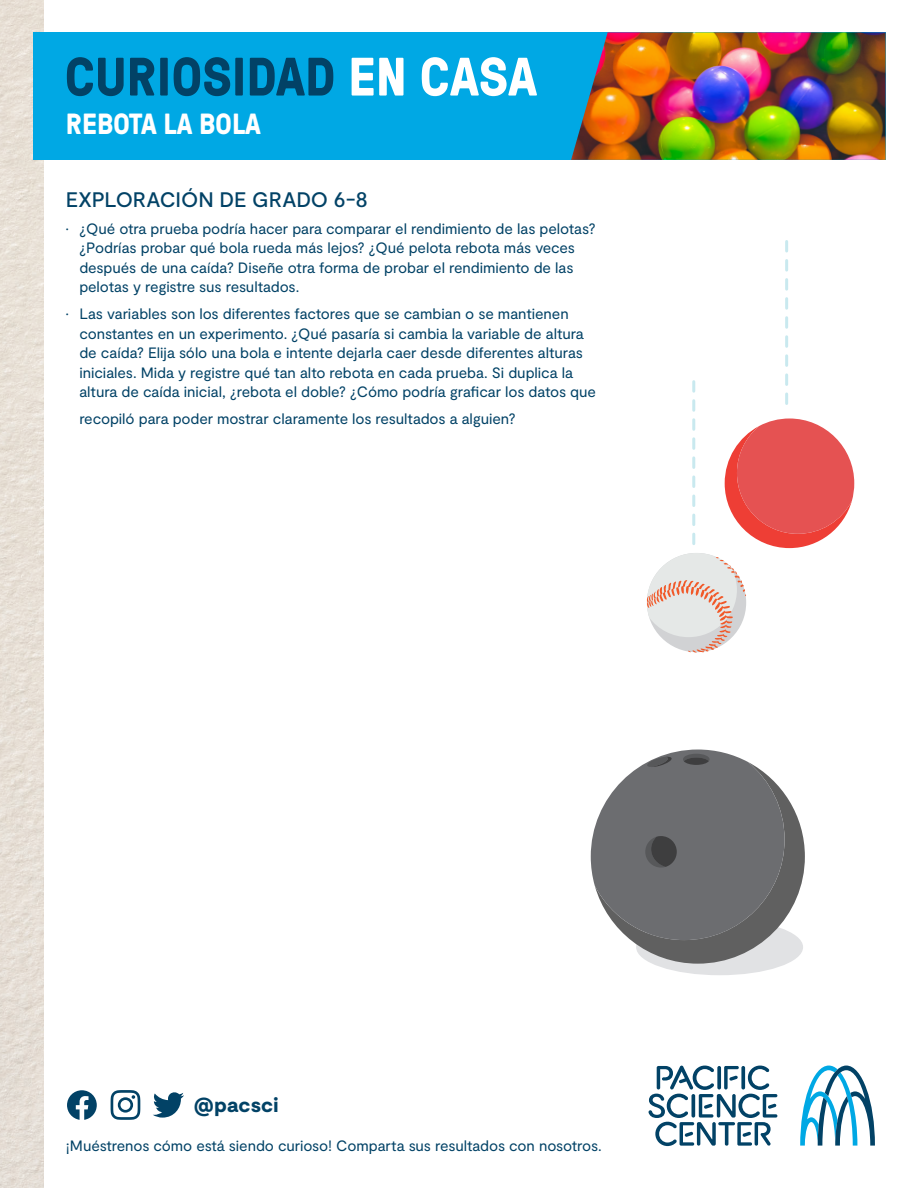
<style>
.page{position:relative;width:918px;height:1188px;background:#fff}
.page>*{position:absolute;margin:0;border:0;box-sizing:border-box;transform-origin:0 0}
.t1{font:700 54px "GT Pressura";color:#024266}
.t2{font:700 29.1px "GT Pressura";color:#fff}
.t3{font:500 21px "Moderat";color:#024266}
.t4{font:900 20.4px "Moderat";letter-spacing:.01em;color:#024266}
.t5{font:15px/19.5px "Moderat";letter-spacing:-.005em;color:#024266}
.s1{color:#fff}
</style>
<div class="page">
<div style="left:636px;top:919px;width:167px;height:56px;background:#e1e2e4;border-radius:50%"></div>
<img style="left:0;top:0;width:44px;height:1188px">
<div style="left:33px;top:32px;width:853px;height:128px;background:#00a8e4"></div>
<img style="left:571px;top:32px;width:315px;height:128px">
<svg style="left:591px;top:750px;width:214px;height:214px"></svg>
<svg style="left:647px;top:242px;width:207px;height:411px"></svg>
<svg style="left:800px;top:1066px;width:75px;height:80px"></svg>
<svg style="left:648px;top:1065px;width:129px;height:81px"></svg>
<svg style="left:153px;top:1092px;width:31px;height:26px"></svg>
<svg style="left:111px;top:1090px;width:29px;height:30px"></svg>
<svg style="left:67px;top:1090px;width:30px;height:30px"></svg>
<p class="t1" style="left:64px;top:43px;width:474px">CURIOSIDAD <span class="s1">EN CASA</span></p>
<p class="t2" style="left:66px;top:106px;width:196px">REBOTA LA BOLA</p>
<p class="t3" style="left:66px;top:187px;width:304px">EXPLORACIÓN DE GRADO 6-8</p>
<p class="t5" style="left:79px;top:219px;width:518px;text-indent:-14px">• ¿Qué otra prueba podría hacer para comparar el rendimiento de las pelotas? ¿Podrías probar qué bola rueda más lejos? ¿Qué pelota rebota más veces después de una caída? Diseñe otra forma de probar el rendimiento de las pelotas y registre sus resultados.</p>
<p class="t5" style="left:79px;top:305px;width:506px;text-indent:-14px">• Las variables son los diferentes factores que se cambian o se mantienen constantes en un experimento. ¿Qué pasaría si cambia la variable de altura de caída? Elija sólo una bola e intente dejarla caer desde diferentes alturas iniciales. Mida y registre qué tan alto rebota en cada prueba. Si duplica la</p>
<p class="t5" style="left:79px;top:383px;width:518px">altura de caída inicial, ¿rebota el doble? ¿Cómo podría graficar los datos que</p>
<p class="t5" style="left:79px;top:410px;width:438px">recopiló para poder mostrar claramente los resultados a alguien?</p>
<p class="t4" style="left:194px;top:1093px;width:86px">@pacsci</p>
<p class="t5" style="left:66px;top:1136px;width:537px">¡Muéstrenos cómo está siendo curioso! Comparta sus resultados con nosotros.</p>
</div>
